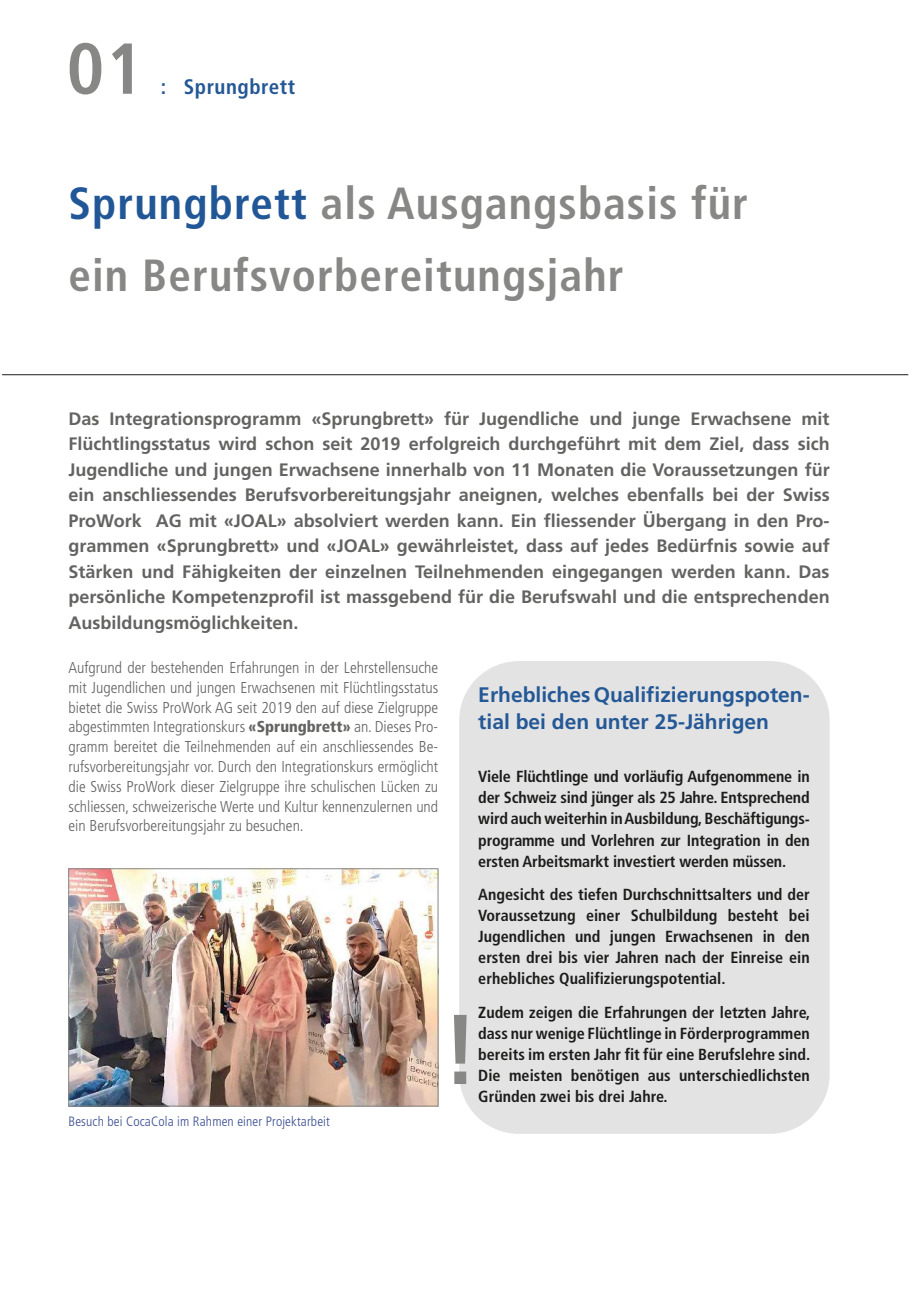
<style>
.page{position:relative;width:919px;height:1289px;background:#fff}
.page>*{position:absolute;margin:0;border:0;box-sizing:border-box;transform-origin:0 0}
.t1{font:700 condensed 72px "Frutiger";color:#878786}
.t2{font:700 condensed 45px/72px "Frutiger";letter-spacing:.025em;color:#878786}
.t3{font:700 21px/27px "Frutiger";color:#245896}
.t4{font:700 condensed 21px "Frutiger";letter-spacing:.025em;color:#235795}
.t5{font:700 18px/25.5px "Frutiger";color:#636362;text-align:justify}
.t6{font:700 condensed 16.05px/21px "Frutiger";color:#1c1c1b;text-align:justify}
.t7{font:300 condensed 15.75px/19.8px "Frutiger";color:#636362;text-align:justify}
.t8{font:300 condensed 13.5px "Frutiger";letter-spacing:.01em;color:#384b8f}
.s1{color:#225797}
.s2{font-weight:900}
</style>
<div class="page">
<hr style="left:2px;top:374px;width:906px;height:1px;background:#1c1c1b">
<img style="left:70px;top:870px;width:366px;height:234px">
<div style="left:68px;top:868px;width:370px;height:238px;border:1px solid #878786"></div>
<div style="left:459px;top:661px;width:370px;height:472px;background:#e3e3e3;border-radius:60px"></div>
<svg style="left:454px;top:1014px;width:12px;height:69px"></svg>
<h1 class="t1" style="left:67px;top:39px;width:78px">01</h1>
<p class="t4" style="left:161px;top:78px;width:136px">: Sprungbrett</p>
<h2 class="t2" style="left:68px;top:171px;width:681px"><span class="s1">Sprungbrett</span> als Ausgangsbasis für ein Berufsvorbereitungsjahr</h2>
<p class="t5" style="left:68px;top:406px;width:762px">Das Integrationsprogramm «Sprungbrett» für Jugendliche und junge Erwachsene mit Flüchtlingsstatus wird schon seit 2019 erfolgreich durchgeführt mit dem Ziel, dass sich Jugendliche und jungen Erwachsene innerhalb von 11 Monaten die Voraussetzungen für ein anschliessendes Berufsvorbereitungsjahr aneignen, welches ebenfalls bei der Swiss ProWork AG mit «JOAL» absolviert werden kann. Ein fliessender Übergang in den Pro&shy;grammen «Sprungbrett» und «JOAL» gewährleistet, dass auf jedes Bedürfnis sowie auf Stärken und Fähigkeiten der einzelnen Teilnehmenden eingegangen werden kann. Das persönliche Kompetenzprofil ist massgebend für die Berufswahl und die entsprechenden Ausbildungsmöglichkeiten.</p>
<p class="t7" style="left:68px;top:658px;width:371px">Aufgrund der bestehenden Erfahrungen in der Lehrstellensuche mit Jugendlichen und jungen Erwachsenen mit Flüchtlingsstatus bietet die Swiss ProWork AG seit 2019 den auf diese Zielgruppe abgestimmten Integrationskurs <span class="s2">«Sprungbrett»</span> an. Dieses Pro&shy;gramm bereitet die Teilnehmenden auf ein anschliessendes Be&shy;rufsvorbereitungsjahr vor. Durch den Integrationskurs ermöglicht die Swiss ProWork dieser Zielgruppe ihre schulischen Lücken zu schliessen, schweizerische Werte und Kultur kennenzulernen und ein Berufsvorbereitungsjahr zu besuchen.</p>
<p class="t8" style="left:68px;top:1115px;width:263px">Besuch bei CocaCola im Rahmen einer Projektarbeit</p>
<p class="t3" style="left:478px;top:681px;width:333px">Erhebliches Qualifizierungspoten&shy;tial bei den unter 25-Jährigen</p>
<p class="t6" style="left:478px;top:767px;width:333px">Viele Flüchtlinge und vorläufig Aufgenommene in der Schweiz sind jünger als 25 Jahre. Entsprechend wird auch weiterhin in Ausbildung, Beschäftigungs&shy;programme und Vorlehren zur Integration in den ersten Arbeitsmarkt investiert werden müssen.</p>
<p class="t6" style="left:478px;top:885px;width:333px">Angesicht des tiefen Durchschnittsalters und der Voraussetzung einer Schulbildung besteht bei Jugendlichen und jungen Erwachsenen in den ersten drei bis vier Jahren nach der Einreise ein erhebliches Qualifizierungspotential.</p>
<p class="t6" style="left:478px;top:1003px;width:333px">Zudem zeigen die Erfahrungen der letzten Jahre, dass nur wenige Flüchtlinge in Förderprogrammen bereits im ersten Jahr fit für eine Berufslehre sind.<br>Die meisten benötigen aus unterschiedlichsten Gründen zwei bis drei Jahre.</p>
</div>
